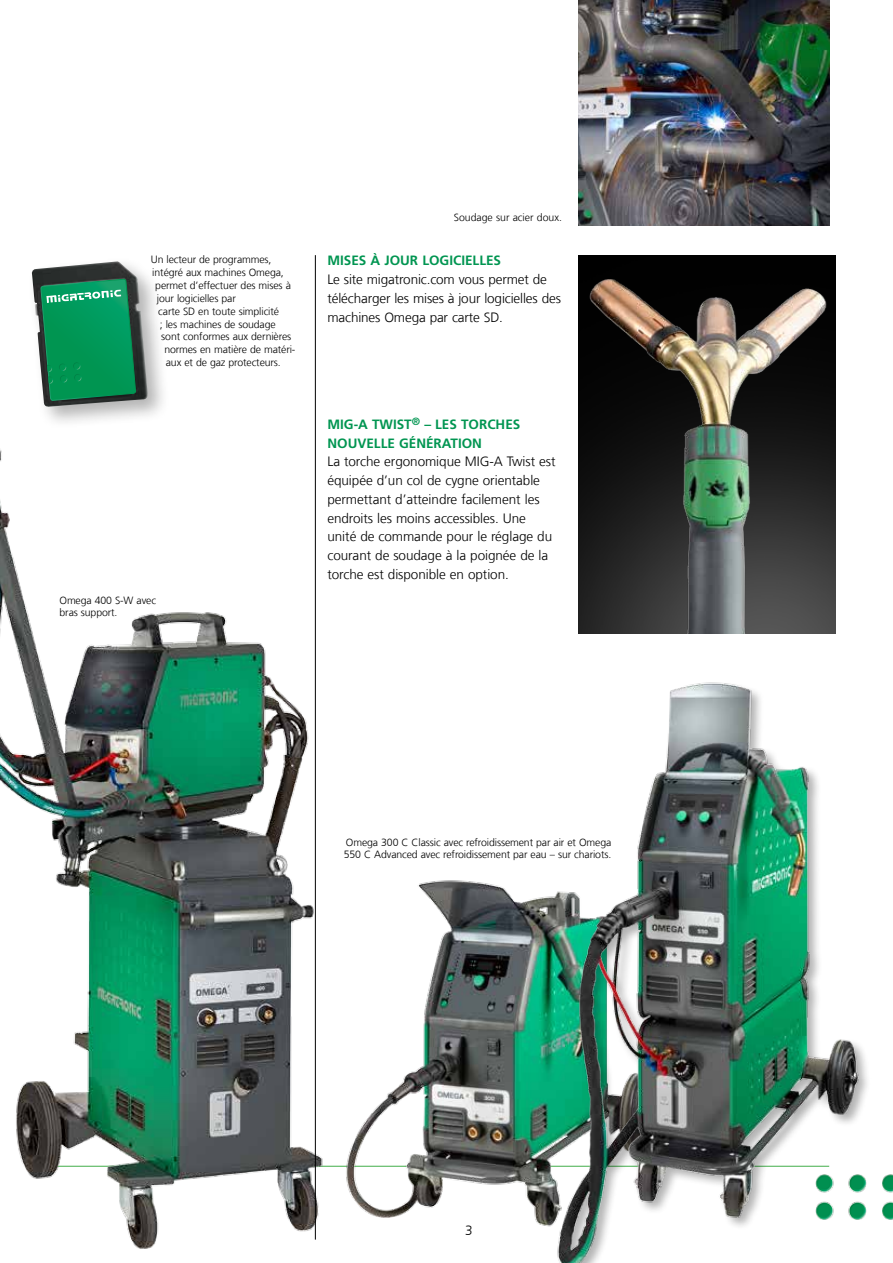
<style>
.page{position:relative;width:893px;height:1263px;background:#fff}
.page>*{position:absolute;margin:0;border:0;box-sizing:border-box;transform-origin:0 0}
.t1{font:300 13.5px/18.8px "Frutiger LT Com";letter-spacing:-.005em;color:#000}
.t2{font:700 13.5px/18.8px "Frutiger LT Pro";color:#009551}
.t3{font:300 10.5px/12.6px "Frutiger LT Com";letter-spacing:-.01em;color:#000}
</style>
<div class="page">
<img style="left:0;top:255px;width:340px;height:994px">
<hr style="left:315px;top:255px;width:1px;height:984px;background:#000">
<img style="left:578px;top:0;width:251px;height:225px">
<div style="left:27px;top:256px;width:143px;height:173px;background:#000;opacity:.3"></div>
<img style="left:31px;top:261px;width:118px;height:147px">
<svg style="left:41px;top:263px;width:95px;height:153px;background:#268b61"></svg>
<img style="left:340px;top:880px;width:208px;height:346px">
<img style="left:548px;top:682px;width:319px;height:581px">
<img style="left:578px;top:255px;width:257px;height:379px">
<img style="left:587px;top:265px;width:244px;height:369px">
<img style="left:814px;top:1174px;width:79px;height:46px">
<p class="t3" style="left:151px;top:253px;width:122px">Un lecteur de programmes,</p>
<p class="t3" style="left:152px;top:266px;width:133px">intégré aux machines Omega,</p>
<p class="t3" style="left:155px;top:279px;width:137px">permet d’effectuer des mises à</p>
<p class="t3" style="left:157px;top:292px;width:81px">jour logicielles par</p>
<p class="t3" style="left:158px;top:305px;width:122px">carte SD en toute simplicité</p>
<p class="t3" style="left:160px;top:318px;width:117px">; les machines de soudage</p>
<p class="t3" style="left:161px;top:331px;width:131px">sont conformes aux dernières</p>
<p class="t3" style="left:164px;top:343px;width:133px">normes en matière de matéri-</p>
<p class="t3" style="left:166px;top:356px;width:117px">aux et de gaz protecteurs.</p>
<p class="t3" style="left:60px;top:594px;width:98px">Omega 400 S-W avec bras support.</p>
<p class="t3" style="left:454px;top:211px;width:110px">Soudage sur acier doux.</p>
<p class="t2" style="left:327px;top:251px;width:175px">MISES À JOUR LOGICIELLES</p>
<p class="t1" style="left:327px;top:270px;width:235px">Le site migatronic.com vous permet de télécharger les mises à jour logicielles des machines Omega par carte SD.</p>
<p class="t2" style="left:327px;top:415px;width:194px">MIG-A TWIST<sup>®</sup> – LES TORCHES<br>NOUVELLE GÉNÉRATION</p>
<p class="t1" style="left:327px;top:452px;width:230px">La torche ergonomique MIG-A Twist est équipée d’un col de cygne orientable permettant d’atteindre facilement les endroits les moins accessibles. Une unité de commande pour le réglage du courant de soudage à la poignée de la torche est disponible en option.</p>
<p class="t3" style="left:344px;top:836px;width:269px">Omega 300 C Classic avec refroidissement par air et Omega<br>550 C Advanced avec refroidissement par eau – sur chariots.</p>
<p class="t1" style="left:465px;top:1221px;width:9px">3</p>
</div>
